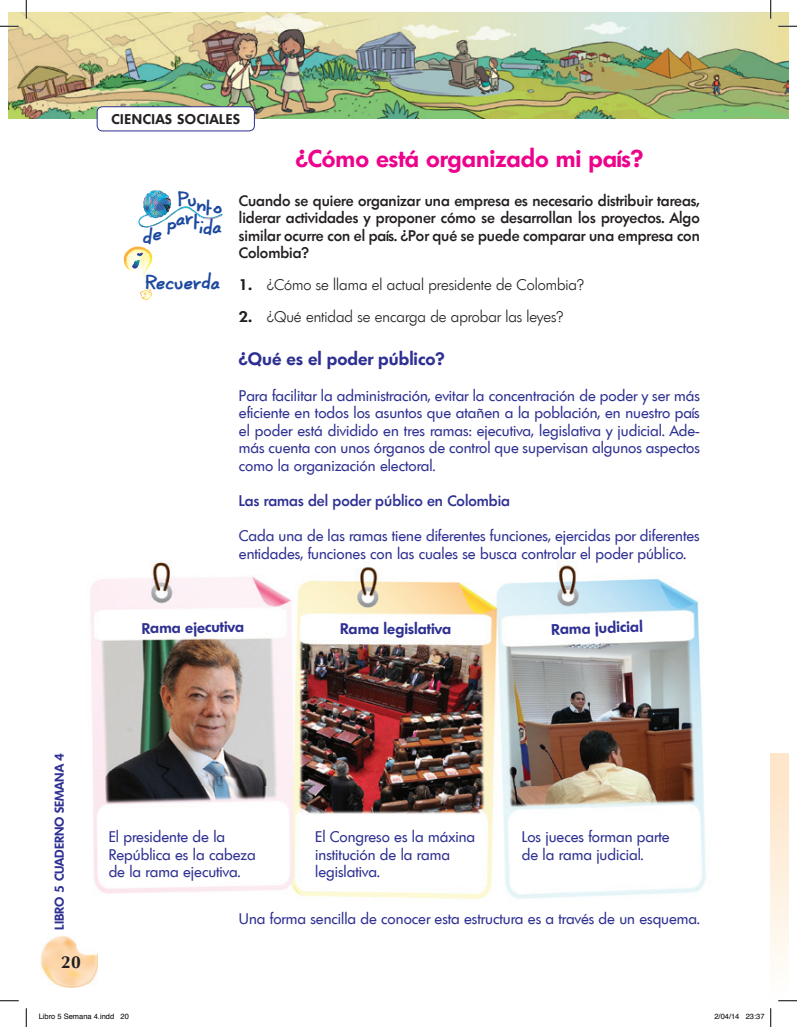
<style>
.page{position:relative;width:797px;height:1027px;background:#fff}
.page>*{position:absolute;margin:0;border:0;box-sizing:border-box;transform-origin:0 0}
.t1{font:600 23.75px "Limerick";color:#ed028c}
.t2{font:600 17.5px "Limerick";color:#2e3092}
.t3{font:700 17.5px "Optima";color:#231f20}
.t4{font:15px/17.5px "Limerick";color:#2e3092}
.t5{font:500 15px/17.5px "Limerick";color:#231f20;text-align:justify}
.t6{font:300 15px "Limerick";color:#231f20}
.t7{font:600 15px "Limerick";color:#2e3092}
.t8{font:500 15px "Limerick";color:#2e3092}
.t9{font:15px "Coert Schrift Dik";color:#1d4a9f}
.t10{font:600 13.75px "Limerick";letter-spacing:.05em;color:#231f20}
.t11{font:600 12.5px "Limerick";color:#2e3092}
.t12{font:7.5px "Helvetica";color:#000}
.s1{font-weight:600}
</style>
<div class="page">
<img style="left:41px;top:936px;width:57px;height:51px">
<img style="left:9px;top:12px;width:779px;height:106px">
<div style="left:770px;top:753px;width:18px;height:265px;background:linear-gradient(to bottom,#fee3c4,#fdffff)"></div>
<img style="left:138px;top:190px;width:85px;height:38px">
<svg style="left:140px;top:289px;width:12px;height:11px"></svg>
<svg style="left:123px;top:246px;width:28px;height:31px"></svg>
<img style="left:90px;top:562px;width:616px;height:337px">
<div style="left:97px;top:107px;width:157px;height:24px;background:#fff;border-radius:5px"></div>
<div style="left:97px;top:106px;width:158px;height:25px;border:1px solid #2e3092;border-radius:5px"></div>
<svg style="left:0;top:25px;width:19px;height:2px"></svg>
<svg style="left:778px;top:25px;width:19px;height:2px"></svg>
<svg style="left:0;top:1000px;width:19px;height:1px"></svg>
<svg style="left:778px;top:1000px;width:19px;height:1px"></svg>
<svg style="left:25px;top:0;width:2px;height:19px"></svg>
<svg style="left:25px;top:1008px;width:2px;height:19px"></svg>
<svg style="left:770px;top:0;width:1px;height:19px"></svg>
<svg style="left:770px;top:1008px;width:1px;height:19px"></svg>
<p class="t10" style="left:111px;top:111px;width:130px">CIENCIAS SOCIALES</p>
<p class="t9" style="left:178px;top:198px;width:46px">P nto</p>
<p class="t9" style="left:188px;top:192px;width:11px">u</p>
<p class="t9" style="left:168px;top:213px;width:20px">pa</p>
<p class="t9" style="left:194px;top:219px;width:30px">tda</p>
<p class="t9" style="left:186px;top:210px;width:10px">r</p>
<p class="t9" style="left:200px;top:219px;width:6px">i</p>
<p class="t9" style="left:143px;top:230px;width:11px">d</p>
<p class="t9" style="left:146px;top:275px;width:77px">Recuerda</p>
<p class="t9" style="left:153px;top:226px;width:11px">e</p>
<h1 class="t1" style="left:296px;top:143px;width:349px">¿Cómo está organizado mi país?</h1>
<p class="t5" style="left:239px;top:192px;width:462px">Cuando se quiere organizar una empresa es necesario distribuir tareas, liderar actividades y proponer cómo se desarrollan los proyectos. Algo similar ocurre con el país. ¿Por qué se puede comparar una empresa con Colombia?</p>
<p class="t6" style="left:239px;top:275px;width:346px"><span class="s1">1.</span> ¿Cómo se llama el actual presidente de Colombia?</p>
<p class="t6" style="left:239px;top:307px;width:326px"><span class="s1">2.</span> ¿Qué entidad se encarga de aprobar las leyes?</p>
<p class="t2" style="left:239px;top:348px;width:207px">¿Qué es el poder público?</p>
<p class="t4" style="left:239px;top:386px;width:462px;text-align:justify">Para facilitar la administración, evitar la concentración de poder y ser más eficiente en todos los asuntos que atañen a la población, en nuestro país el poder está dividido en tres ramas: ejecutiva, legislativa y judicial. Ade&shy;más cuenta con unos órganos de control que supervisan algunos aspectos como la organización electoral.</p>
<p class="t8" style="left:239px;top:491px;width:273px">Las ramas del poder público en Colombia</p>
<p class="t4" style="left:239px;top:527px;width:462px">Cada una de las ramas tiene diferentes funciones, ejercidas por diferentes entidades, funciones con las cuales se busca controlar el poder público.</p>
<p class="t7" style="left:141px;top:618px;width:104px;rotate:-1deg">Rama ejecutiva</p>
<p class="t7" style="left:340px;top:619px;width:113px">Rama legislativa</p>
<p class="t7" style="left:551px;top:619px;width:93px;rotate:-2deg">Rama judicial</p>
<p class="t11" style="left:51px;top:930px;width:179px;rotate:-90deg">LIBRO 5 CUADERNO SEMANA 4</p>
<p class="t3" style="left:61px;top:952px;width:21px">20</p>
<p class="t4" style="left:109px;top:828px;width:148px">El presidente de la<br>República es la cabeza de la rama ejecutiva.</p>
<p class="t4" style="left:315px;top:828px;width:161px">El Congreso es la máxina institución de la rama legislativa.</p>
<p class="t4" style="left:522px;top:828px;width:149px">Los jueces forman parte de la rama judicial.</p>
<p class="t4" style="left:239px;top:910px;width:462px">Una forma sencilla de conocer esta estructura es a través de un esquema.</p>
<p class="t12" style="left:39px;top:1011px;width:92px">Libro 5 Semana 4.indd 20</p>
<p class="t12" style="left:714px;top:1011px;width:52px">2/04/14 23:37</p>
</div>
